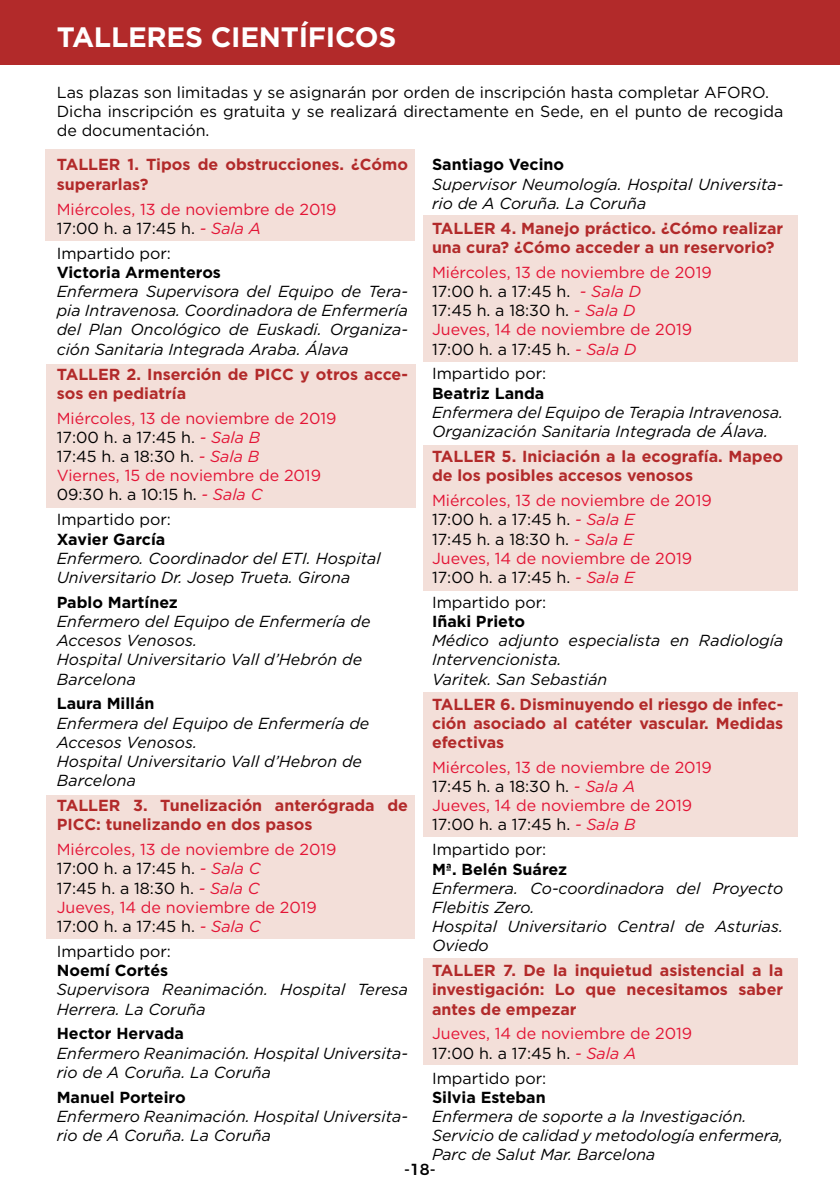
<style>
.page{position:relative;width:840px;height:1191px;background:#fff}
.page>*{position:absolute;margin:0;border:0;box-sizing:border-box;transform-origin:0 0}
.t1{font:700 28px "Gotham HTF";letter-spacing:-.01em;color:#fff}
.t2{font:italic 16px/19.2px "Gotham HTF";color:#000}
.t3{font:16px/19.2px "Gotham HTF";color:#e31435}
.t4{font:700 16px/19.2px "Gotham HTF";color:#b22a2a}
.t5{font:16px/19.2px "Gotham HTF";color:#000}
.t6{font:700 16px "Gotham HTF";color:#000}
.t7{font:500 16px "Montserrat";color:#000}
.s1{color:#000}
.s2{font-style:italic}
</style>
<div class="page">
<div style="left:46px;top:364px;width:369px;height:143px;background:#f3dfd9"></div>
<div style="left:423px;top:216px;width:374px;height:146px;background:#f3dfd9"></div>
<div style="left:423px;top:445px;width:374px;height:145px;background:#f3dfd9"></div>
<div style="left:423px;top:692px;width:374px;height:144px;background:#f3dfd9"></div>
<div style="left:423px;top:958px;width:374px;height:107px;background:#f3dfd9"></div>
<div style="left:46px;top:795px;width:368px;height:143px;background:#f3dfd9"></div>
<div style="left:45px;top:150px;width:370px;height:91px;background:#f3dfd9"></div>
<div style="left:0;top:0;width:839px;height:64px;background:#b22a2a"></div>
<h1 class="t1" style="left:57px;top:20px;width:341px">TALLERES CIENTÍFICOS</h1>
<p class="t5" style="left:57px;top:82px;width:727px">Las plazas son limitadas y se asignarán por orden de inscripción hasta completar AFORO.<br>Dicha inscripción es gratuita y se realizará directamente en Sede, en el punto de recogida de documentación.</p>
<p class="t4" style="left:57px;top:155px;width:352px">TALLER 1. Tipos de obstrucciones. ¿Cómo superarlas?</p>
<p class="t3" style="left:57px;top:199px;width:281px">Miércoles, 13 de noviembre de 2019<br><span class="s1">17:00 h. a 17:45 h.</span> <span class="s2">- Sala A</span></p>
<p class="t5" style="left:57px;top:243px;width:116px">Impartido por:</p>
<p class="t6" style="left:57px;top:263px;width:166px">Victoria Armenteros</p>
<p class="t2" style="left:57px;top:282px;width:352px;text-align:justify">Enfermera Supervisora del Equipo de Tera&shy;pia Intravenosa. Coordinadora de Enfermería del Plan Oncológico de Euskadi. Organiza&shy;ción Sanitaria Integrada Araba. Álava</p>
<p class="t4" style="left:57px;top:364px;width:352px">TALLER 2. Inserción de PICC y otros acce&shy;sos en pediatría</p>
<p class="t3" style="left:57px;top:408px;width:281px">Miércoles, 13 de noviembre de 2019<br><span class="s1">17:00 h. a 17:45 h.</span> <span class="s2">- Sala B<br></span><span class="s1">17:45 h. a 18:30 h.</span> <span class="s2">- Sala B<br></span>Viernes, 15 de noviembre de 2019<br><span class="s1">09:30 h. a 10:15 h.</span> <span class="s2">- Sala C</span></p>
<p class="t5" style="left:57px;top:510px;width:116px">Impartido por:</p>
<p class="t6" style="left:57px;top:529px;width:110px">Xavier García</p>
<p class="t2" style="left:57px;top:548px;width:325px">Enfermero. Coordinador del ETI. Hospital<br>Universitario Dr. Josep Trueta. Girona</p>
<p class="t6" style="left:57px;top:593px;width:123px">Pablo Martínez</p>
<p class="t2" style="left:57px;top:612px;width:315px">Enfermero del Equipo de Enfermería de<br>Accesos Venosos.<br>Hospital Universitario Vall d’Hebrón de<br>Barcelona</p>
<p class="t6" style="left:57px;top:694px;width:99px">Laura Millán</p>
<p class="t2" style="left:57px;top:713px;width:314px">Enfermera del Equipo de Enfermería de<br>Accesos Venosos.<br>Hospital Universitario Vall d’Hebron de<br>Barcelona</p>
<p class="t4" style="left:57px;top:795px;width:352px">TALLER 3. Tunelización anterógrada de<br>PICC: tunelizando en dos pasos</p>
<p class="t3" style="left:57px;top:839px;width:281px">Miércoles, 13 de noviembre de 2019<br><span class="s1">17:00 h. a 17:45 h.</span> <span class="s2">- Sala C<br></span><span class="s1">17:45 h. a 18:30 h.</span> <span class="s2">- Sala C<br></span>Jueves, 14 de noviembre de 2019<br><span class="s1">17:00 h. a 17:45 h.</span> <span class="s2">- Sala C</span></p>
<p class="t5" style="left:57px;top:941px;width:116px">Impartido por:</p>
<p class="t6" style="left:57px;top:961px;width:113px">Noemí Cortés</p>
<p class="t2" style="left:57px;top:980px;width:352px">Supervisora Reanimación. Hospital Teresa<br>Herrera. La Coruña</p>
<p class="t6" style="left:57px;top:1024px;width:129px">Hector Hervada</p>
<p class="t2" style="left:57px;top:1043px;width:352px">Enfermero Reanimación. Hospital Universita&shy;rio de A Coruña. La Coruña</p>
<p class="t6" style="left:57px;top:1087px;width:130px">Manuel Porteiro</p>
<p class="t2" style="left:57px;top:1106px;width:352px">Enfermero Reanimación. Hospital Universita&shy;rio de A Coruña. La Coruña</p>
<p class="t6" style="left:432px;top:155px;width:134px">Santiago Vecino</p>
<p class="t2" style="left:432px;top:174px;width:352px">Supervisor Neumología. Hospital Universita&shy;rio de A Coruña. La Coruña</p>
<p class="t4" style="left:432px;top:218px;width:352px">TALLER 4. Manejo práctico. ¿Cómo realizar una cura? ¿Cómo acceder a un reservorio?</p>
<p class="t3" style="left:432px;top:262px;width:281px">Miércoles, 13 de noviembre de 2019<br><span class="s1">17:00 h. a 17:45 h.</span> <span class="s2">- Sala D<br></span><span class="s1">17:45 h. a 18:30 h.</span> <span class="s2">- Sala D<br></span>Jueves, 14 de noviembre de 2019<br><span class="s1">17:00 h. a 17:45 h.</span> <span class="s2">- Sala D</span></p>
<p class="t5" style="left:432px;top:364px;width:116px">Impartido por:</p>
<p class="t6" style="left:432px;top:384px;width:114px">Beatriz Landa</p>
<p class="t2" style="left:432px;top:403px;width:352px">Enfermera del Equipo de Terapia Intravenosa.<br>Organización Sanitaria Integrada de Álava.</p>
<p class="t4" style="left:432px;top:446px;width:352px">TALLER 5. Iniciación a la ecografía. Mapeo de los posibles accesos venosos</p>
<p class="t3" style="left:432px;top:490px;width:281px">Miércoles, 13 de noviembre de 2019<br><span class="s1">17:00 h. a 17:45 h.</span> <span class="s2">- Sala E<br></span><span class="s1">17:45 h. a 18:30 h.</span> <span class="s2">- Sala E<br></span>Jueves, 14 de noviembre de 2019<br><span class="s1">17:00 h. a 17:45 h.</span> <span class="s2">- Sala E</span></p>
<p class="t5" style="left:432px;top:592px;width:116px">Impartido por:</p>
<p class="t6" style="left:432px;top:612px;width:94px">Iñaki Prieto</p>
<p class="t2" style="left:432px;top:631px;width:352px">Médico adjunto especialista en Radiología<br>Intervencionista.<br>Varitek. San Sebastián</p>
<p class="t4" style="left:432px;top:694px;width:352px;text-align:justify">TALLER 6. Disminuyendo el riesgo de infec&shy;ción asociado al catéter vascular. Medidas efectivas</p>
<p class="t3" style="left:432px;top:757px;width:281px">Miércoles, 13 de noviembre de 2019<br><span class="s1">17:45 h. a 18:30 h.</span> <span class="s2">- Sala A<br></span>Jueves, 14 de noviembre de 2019<br><span class="s1">17:00 h. a 17:45 h.</span> <span class="s2">- Sala B</span></p>
<p class="t5" style="left:432px;top:839px;width:116px">Impartido por:</p>
<p class="t6" style="left:432px;top:859px;width:136px">Mª. Belén Suárez</p>
<p class="t2" style="left:432px;top:878px;width:352px">Enfermera. Co-coordinadora del Proyecto<br>Flebitis Zero.<br>Hospital Universitario Central de Asturias.<br>Oviedo</p>
<p class="t4" style="left:432px;top:960px;width:352px;text-align:justify">TALLER 7. De la inquietud asistencial a la investigación: Lo que necesitamos saber antes de empezar</p>
<p class="t3" style="left:432px;top:1024px;width:261px">Jueves, 14 de noviembre de 2019<br><span class="s1">17:00 h. a 17:45 h.</span> <span class="s2">- Sala A</span></p>
<p class="t5" style="left:432px;top:1068px;width:116px">Impartido por:</p>
<p class="t6" style="left:432px;top:1087px;width:115px">Silvia Esteban</p>
<p class="t2" style="left:432px;top:1106px;width:352px">Enfermera de soporte a la Investigación.<br>Servicio de calidad y metodología enfermera,<br>Parc de Salut Mar. Barcelona</p>
<p class="t7" style="left:404px;top:1156px;width:33px">-18-</p>
</div>
